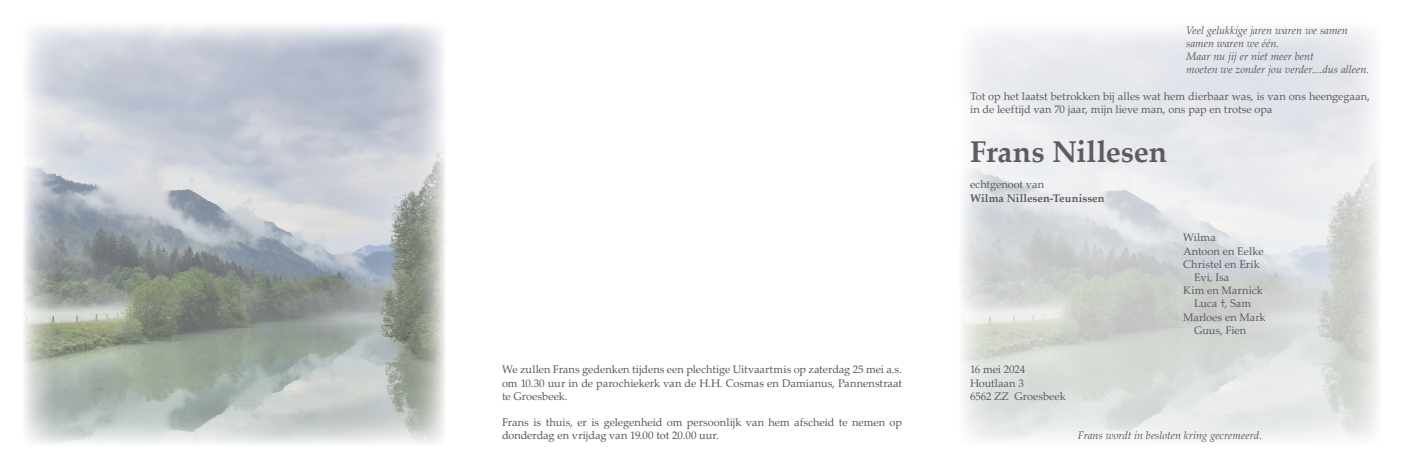
<style>
.page{position:relative;width:1404px;height:468px;background:#fff}
.page>*{position:absolute;margin:0;border:0;box-sizing:border-box;transform-origin:0 0}
.t1{font:700 30px "Palatino Linotype";letter-spacing:-.005em;color:#5c5c5f}
.t2{font:11px/13.2px "Palatino Linotype";color:#5c5c5f}
.t3{font:11px/13.2px "Palatino Linotype";letter-spacing:-.005em;color:#57585a;text-align:justify}
.t4{font:italic 11px "Palatino Linotype";letter-spacing:-.005em;color:#5c5c5f}
.t5{font:700 11px "Palatino Linotype";letter-spacing:.005em;color:#5c5c5f}
.s1{font-family:"Palatino"}
</style>
<div class="page">
<img style="left:961px;top:28px;width:418px;height:413px">
<img style="left:23px;top:24px;width:422px;height:420px">
<p class="t3" style="left:502px;top:362px;width:401px">We zullen Frans gedenken tijdens een plechtige Uitvaartmis op zaterdag 25 mei a.s. om 10.30 uur in de parochiekerk van de H.H. Cosmas en Damianus, Pannenstraat te Groesbeek.</p>
<p class="t3" style="left:502px;top:415px;width:401px">Frans is thuis, er is gelegenheid om persoonlijk van hem afscheid te nemen op donderdag en vrijdag van 19.00 tot 20.00 uur.</p>
<p class="t4" style="left:1185px;top:22px;width:163px">Veel gelukkige jaren waren we samen</p>
<p class="t4" style="left:1185px;top:35px;width:95px">samen waren we één.</p>
<p class="t4" style="left:1185px;top:48px;width:129px">Maar nu jij er niet meer bent</p>
<p class="t4" style="left:1185px;top:62px;width:184px">moeten we zonder jou verder....dus alleen.</p>
<p class="t2" style="left:969px;top:89px;width:401px">Tot op het laatst betrokken bij alles wat hem dierbaar was, is van ons heengegaan, in de leeftijd van 70 jaar, mijn lieve man, ons pap en trotse opa</p>
<p class="t1" style="left:969px;top:130px;width:198px">Frans Nillesen</p>
<p class="t2" style="left:969px;top:178px;width:76px">echtgenoot van</p>
<p class="t5" style="left:969px;top:190px;width:136px">Wilma Nillesen-Teunissen</p>
<p class="t2" style="left:1182px;top:230px;width:34px">Wilma</p>
<p class="t2" style="left:1182px;top:244px;width:82px">Antoon en Eelke</p>
<p class="t2" style="left:1182px;top:257px;width:78px">Christel en Erik</p>
<p class="t2" style="left:1193px;top:270px;width:37px">Evi, Isa</p>
<p class="t2" style="left:1182px;top:283px;width:81px">Kim en Marnick</p>
<p class="t2" style="left:1193px;top:296px;width:59px">Luca <span class="s1">†</span>, Sam</p>
<p class="t2" style="left:1182px;top:310px;width:84px">Marloes en Mark</p>
<p class="t2" style="left:1193px;top:323px;width:53px">Guus, Fien</p>
<p class="t2" style="left:969px;top:362px;width:57px">16 mei 2024</p>
<p class="t2" style="left:969px;top:376px;width:55px">Houtlaan 3</p>
<p class="t2" style="left:969px;top:389px;width:97px">6562 ZZ Groesbeek</p>
<p class="t4" style="left:1077px;top:428px;width:186px">Frans wordt in besloten kring gecremeerd.</p>
</div>
